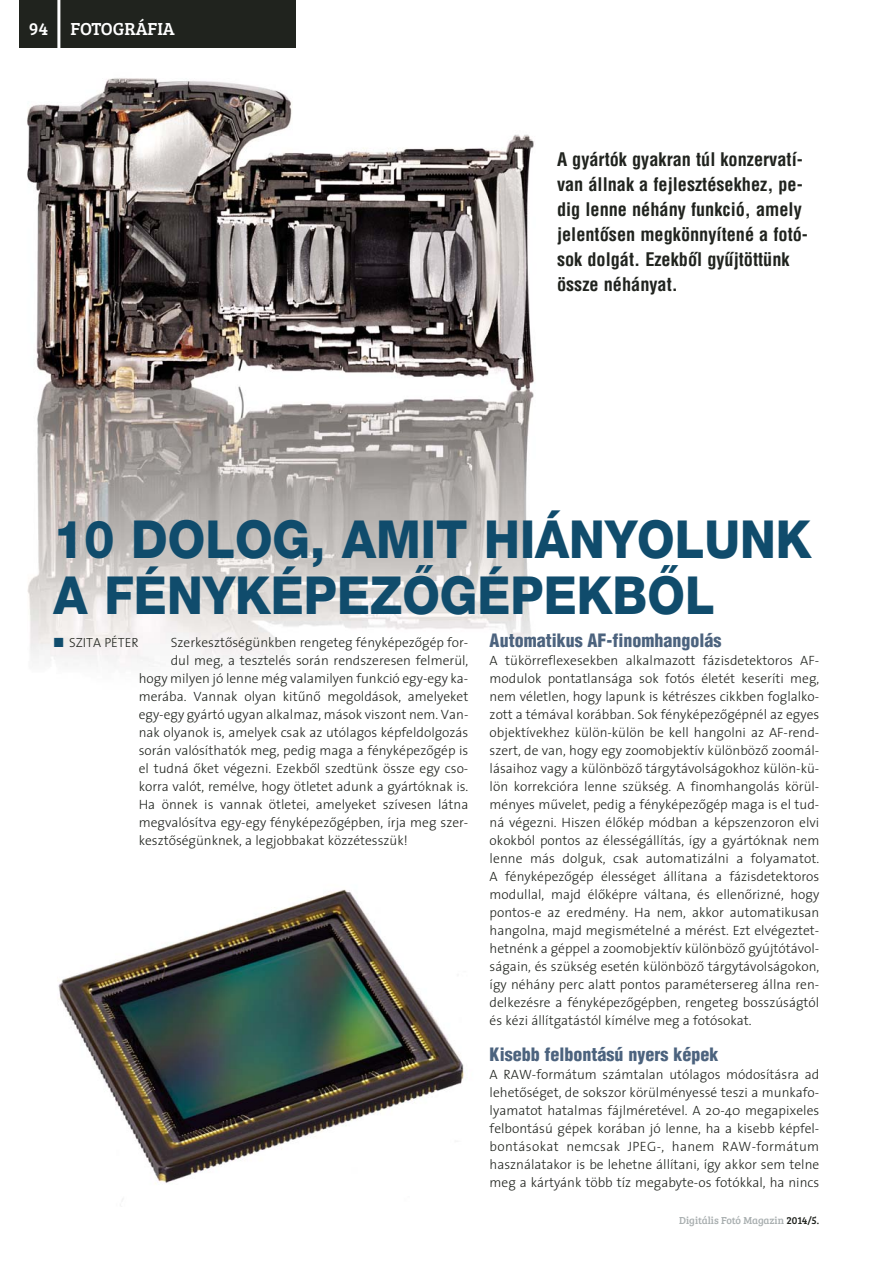
<style>
.page{position:relative;width:890px;height:1264px;background:#fff}
.page>*{position:absolute;margin:0;border:0;box-sizing:border-box;transform-origin:0 0}
.t1{font:800 52.5px/55.5px "H Helvetica";color:#104c6c;scale:.92 1}
.t2{font:700 18.3px/25px "H Helvetica Cond";color:#20231e}
.t3{font:900 condensed 18px "H Helvetica";color:#4c637e}
.t4{font:18px "Bree Serif";color:#fff}
.t5{font:13.5px/18px "The Sans Light H";color:#20231e;text-align:justify}
.t6{font:13.2px "The Sans Light H";color:#20231e}
.t7{font:10.5px "Bree Serif";color:#a9afb0}
.s1{font-family:"Menlo";font-weight:700;font-style:italic;font-size:17.7px;color:#104c6c}
.s2{color:#20231e}
</style>
<div class="page">
<img style="left:58px;top:889px;width:406px;height:311px">
<img style="left:19px;top:10px;width:515px;height:657px">
<div style="left:20px;top:0;width:276px;height:47px;background:#20231e"></div>
<hr style="left:57px;top:0;width:3px;height:50px;background:#fff">
<p class="t4" style="left:29px;top:19px;width:147px">94 FOTOGRÁFIA</p>
<p class="t2" style="left:557px;top:148px;width:252px">A gyártók gyakran túl konzervatí&shy;van állnak a fejlesztésekhez, pe&shy;dig lenne néhány funkció, amely jelentôsen megkönnyítené a fotó&shy;sok dolgát. Ezekbôl gyûjtöttünk össze néhányat.</p>
<p class="t1" style="left:54px;top:515px;width:825px">10 DOLOG, AMIT HIÁNYOLUNK<br>A FÉNYKÉPEZÔGÉPEKBÔL</p>
<p class="t6" style="left:54px;top:637px;width:87px"><span class="s1">◼</span> SZITA PÉTER</p>
<p class="t5" style="left:171px;top:635px;width:299px">Szerkesztôségünkben rengeteg fényképezôgép for-</p>
<p class="t5" style="left:171px;top:653px;width:299px">dul meg, a tesztelés során rendszeresen felmerül,</p>
<p class="t5" style="left:139px;top:671px;width:331px">hogy milyen jó lenne még valamilyen funkció egy-egy ka-</p>
<p class="t5" style="left:139px;top:689px;width:331px">merába. Vannak olyan kitûnô megoldások, amelyeket</p>
<p class="t5" style="left:139px;top:707px;width:331px">egy-egy gyártó ugyan alkalmaz, mások viszont nem. Van-</p>
<p class="t5" style="left:139px;top:725px;width:331px">nak olyanok is, amelyek csak az utólagos képfeldolgozás</p>
<p class="t5" style="left:139px;top:743px;width:331px">során valósíthatók meg, pedig maga a fényképezôgép is</p>
<p class="t5" style="left:139px;top:761px;width:331px">el tudná ôket végezni. Ezekbôl szedtünk össze egy cso-</p>
<p class="t5" style="left:139px;top:779px;width:331px">korra valót, remélve, hogy ötletet adunk a gyártóknak is.</p>
<p class="t5" style="left:139px;top:797px;width:331px">Ha önnek is vannak ötletei, amelyeket szívesen látna</p>
<p class="t5" style="left:139px;top:815px;width:331px">megvalósítva egy-egy fényképezôgépben, írja meg szer-</p>
<p class="t5" style="left:139px;top:833px;width:271px">kesztôségünknek, a legjobbakat közzétesszük!</p>
<p class="t3" style="left:489px;top:634px;width:233px">Automatikus AF-finomhangolás</p>
<p class="t5" style="left:489px;top:653px;width:331px">A tükörreflexesekben alkalmazott fázisdetektoros AF&shy;modulok pontatlansága sok fotós életét keseríti meg, nem véletlen, hogy lapunk is kétrészes cikkben foglalko&shy;zott a témával korábban. Sok fényképezôgépnél az egyes objektívekhez külön-külön be kell hangolni az AF-rend&shy;szert, de van, hogy egy zoomobjektív különbözô zoomál&shy;lásaihoz vagy a különbözô tárgytávolságokhoz külön-kü&shy;lön korrekcióra lenne szükség. A finomhangolás körül&shy;ményes mûvelet, pedig a fényképezôgép maga is el tud&shy;ná végezni. Hiszen élôkép módban a képszenzoron elvi okokból pontos az élességállítás, így a gyártóknak nem lenne más dolguk, csak automatizálni a folyamatot.<br>A fényképezôgép élességet állítana a fázisdetektoros modullal, majd élôképre váltana, és ellenôrizné, hogy pontos-e az eredmény. Ha nem, akkor automatikusan hangolna, majd megismételné a mérést. Ezt elvégeztet&shy;hetnénk a géppel a zoomobjektív különbözô gyújtótávol&shy;ságain, és szükség esetén különbözô tárgytávolságokon, így néhány perc alatt pontos paramétersereg állna ren&shy;delkezésre a fényképezôgépben, rengeteg bosszúságtól és kézi állítgatástól kímélve meg a fotósokat.</p>
<p class="t3" style="left:489px;top:1048px;width:230px">Kisebb felbontású nyers képek</p>
<p class="t5" style="left:489px;top:1067px;width:331px">A RAW-formátum számtalan utólagos módosításra ad lehetôséget, de sokszor körülményessé teszi a munkafo&shy;lyamatot hatalmas fájlméretével. A 20-40 megapixeles felbontású gépek korában jó lenne, ha a kisebb képfel&shy;bontásokat nemcsak JPEG-, hanem RAW-formátum használatakor is be lehetne állítani, így akkor sem telne meg a kártyánk több tíz megabyte-os fotókkal, ha nincs</p>
<p class="t7" style="left:679px;top:1214px;width:142px">Digitális Fotó Magazin <span class="s2">2014/5.</span></p>
</div>
